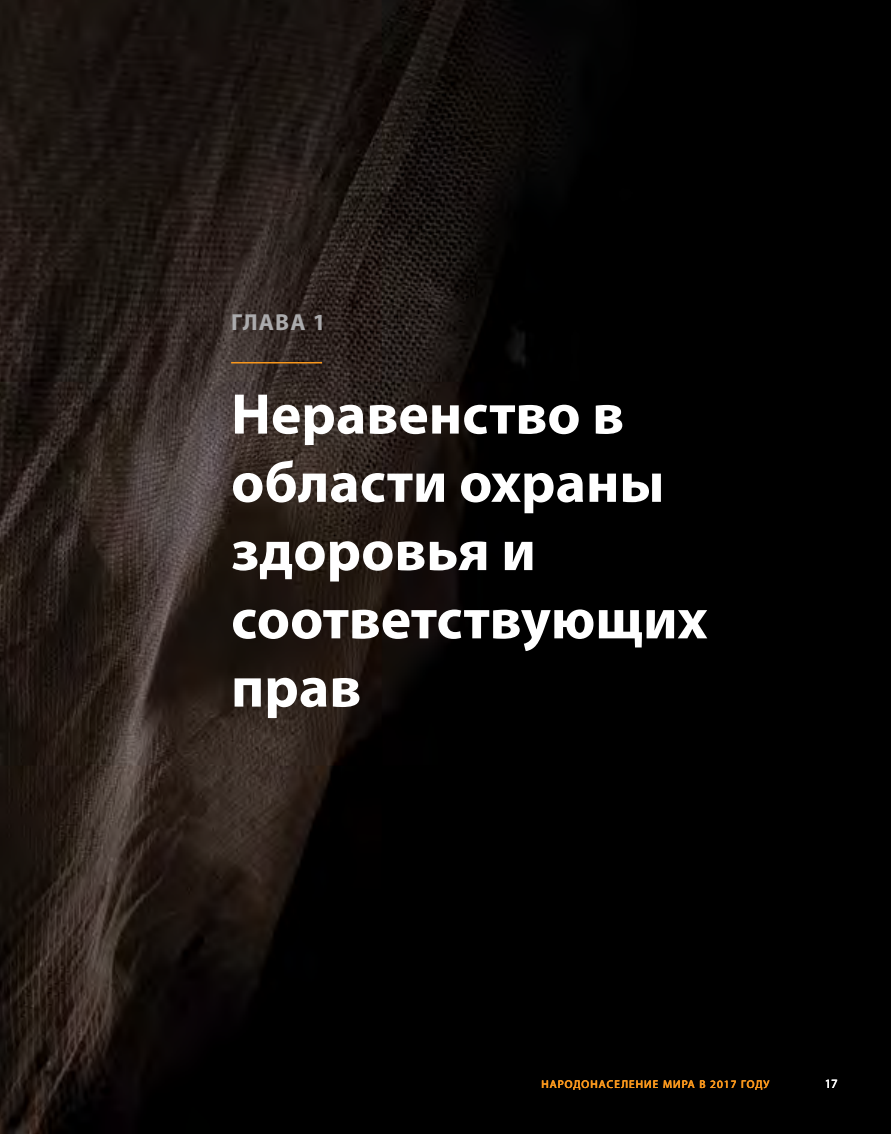
<style>
.page{position:relative;width:891px;height:1134px;background:#fff}
.page>*{position:absolute;margin:0;border:0;box-sizing:border-box;transform-origin:0 0}
.t1{font:700 57.75px/68.2px "Myriad Pro";color:#fff}
.t2{font:700 23.25px "Myriad Pro";letter-spacing:.05em;color:#ababad}
.t3{font:12.75px "Myriad Pro";color:#fff}
.t4{font:11.25px "Myriad Pro";letter-spacing:.1em;color:#f8971d}
</style>
<div class="page">
<img style="left:0;top:0;width:891px;height:1134px">
<hr style="left:231px;top:362px;width:91px;height:1px;background:#f8971d">
<p class="t2" style="left:231px;top:309px;width:96px">ГЛАВА 1</p>
<p class="t1" style="left:231px;top:381px;width:478px">Неравенство в области охраны здоровья и соответствующих прав</p>
<p class="t4" style="left:541px;top:1078px;width:230px">НАРОДОНАСЕЛЕНИЕ МИРА В 2017 ГОДУ</p>
<p class="t3" style="left:825px;top:1077px;width:15px">17</p>
</div>
